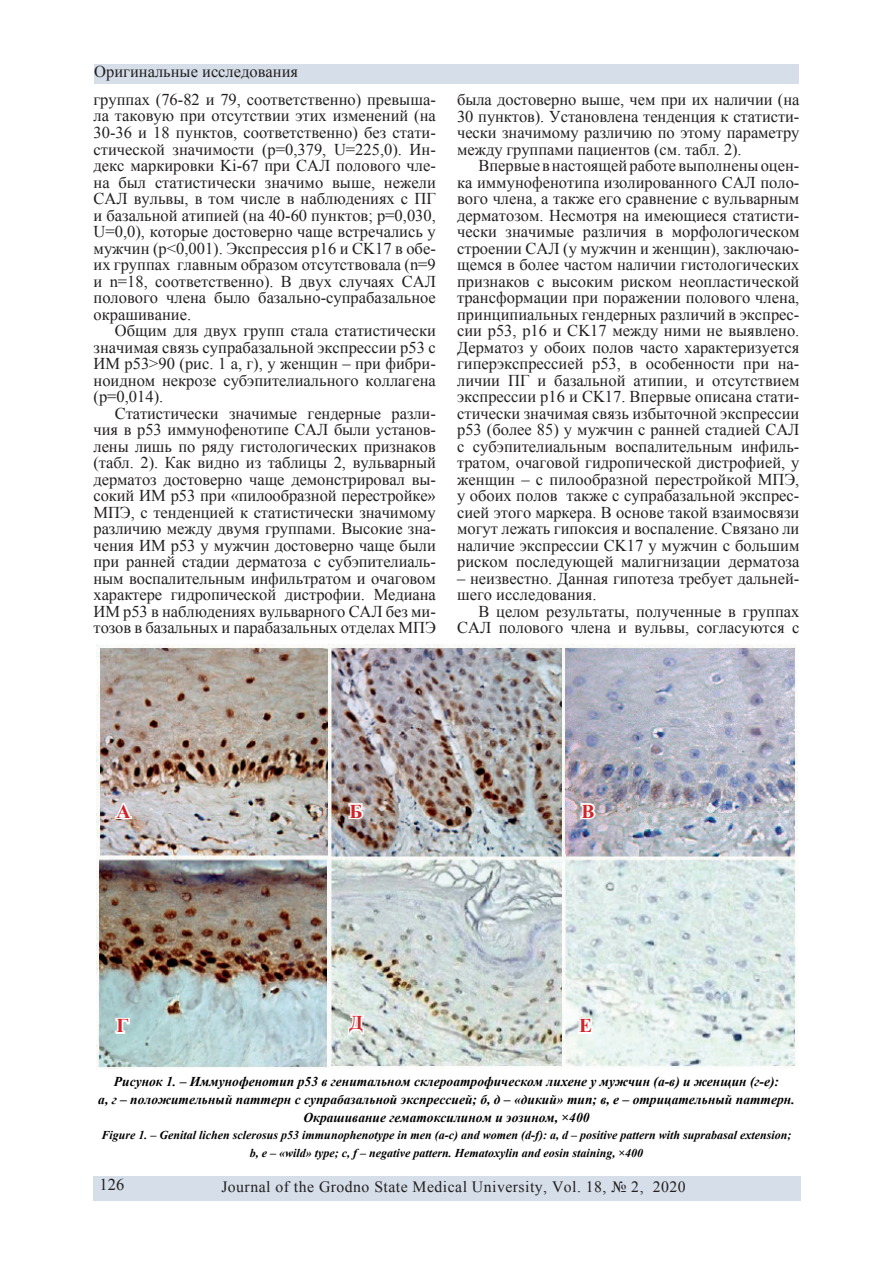
<style>
.page{position:relative;width:893px;height:1263px;background:#fff}
.page>*{position:absolute;margin:0;border:0;box-sizing:border-box;transform-origin:0 0}
.t1{font:700 19.5px "Times New Roman";color:#d1232a}
.t2{font:16.5px/16.5px "Times New Roman";color:#231f20;text-align:justify}
.t3{font:15.75px "Times New Roman";letter-spacing:.03em;color:#231f20}
.t4{font:italic 700 13.5px/18px "Times New Roman";color:#000001;text-align:center}
.t5{font:italic 700 12px/18px "Times New Roman";color:#000001;text-align:center}
</style>
<div class="page">
<div style="left:94px;top:1176px;width:707px;height:25px;background:#d5dee9"></div>
<div style="left:94px;top:65px;width:705px;height:19px;background:#d5dee9"></div>
<img style="left:97px;top:644px;width:700px;height:424px">
<svg style="left:113px;top:800px;width:20px;height:21px"></svg>
<svg style="left:347px;top:802px;width:19px;height:19px"></svg>
<svg style="left:577px;top:801px;width:21px;height:20px"></svg>
<svg style="left:114px;top:1016px;width:18px;height:20px"></svg>
<svg style="left:345px;top:1012px;width:21px;height:24px"></svg>
<svg style="left:576px;top:1016px;width:19px;height:20px"></svg>
<p class="t2" style="left:94px;top:57px;width:344px;line-height:28.2px">Оригинальные исследования<br>группах (76-82 и 79, соответственно) превыша-</p>
<p class="t2" style="left:94px;top:107px;width:344px">ла таковую при отсутствии этих изменений (на 30-36 и 18 пунктов, соответственно) без стати&shy;стической значимости (p=0,379, U=225,0). Ин&shy;декс маркировки Ki-67 при САЛ полового чле&shy;на был статистически значимо выше, нежели САЛ вульвы, в том числе в наблюдениях с ПГ и базальной атипией (на 40-60 пунктов; р=0,030, U=0,0), которые достоверно чаще встречались у мужчин (p&lt;0,001). Экспрессия p16 и CK17 в обе&shy;их группах главным образом отсутствовала (n=9 и n=18, соответственно). В двух случаях САЛ полового члена было базально-супрабазальное окрашивание.</p>
<p class="t2" style="left:94px;top:322px;width:344px;text-indent:21px">Общим для двух групп стала статистически значимая связь супрабазальной экспрессии р53 с ИМ р53&gt;90 (рис. 1 а, г), у женщин – при фибри&shy;ноидном некрозе субэпителиального коллагена (р=0,014).</p>
<p class="t2" style="left:94px;top:404px;width:344px;text-indent:21px">Статистически значимые гендерные разли&shy;чия в р53 иммунофенотипе САЛ были установ&shy;лены лишь по ряду гистологических признаков (табл. 2). Как видно из таблицы 2, вульварный дерматоз достоверно чаще демонстрировал вы&shy;сокий ИМ р53 при «пилообразной перестройке» МПЭ, с тенденцией к статистически значимому различию между двумя группами. Высокие зна&shy;чения ИМ р53 у мужчин достоверно чаще были при ранней стадии дерматоза с субэпителиаль&shy;ным воспалительным инфильтратом и очаговом характере гидропической дистрофии. Медиана ИМ р53 в наблюдениях вульварного САЛ без ми&shy;тозов в базальных и парабазальных отделах МПЭ</p>
<p class="t2" style="left:457px;top:91px;width:344px">была достоверно выше, чем при их наличии (на 30 пунктов). Установлена тенденция к статисти&shy;чески значимому различию по этому параметру между группами пациентов (см. табл. 2).</p>
<p class="t2" style="left:457px;top:157px;width:344px;text-indent:21px">Впервые в настоящей работе выполнены оцен&shy;ка иммунофенотипа изолированного САЛ поло&shy;вого члена, а также его сравнение с вульварным дерматозом. Несмотря на имеющиеся статисти&shy;чески значимые различия в морфологическом строении САЛ (у мужчин и женщин), заключаю&shy;щемся в более частом наличии гистологических признаков с высоким риском неопластической трансформации при поражении полового члена, принципиальных гендерных различий в экспрес&shy;сии р53, р16 и CK17 между ними не выявлено.<br>Дерматоз у обоих полов часто характеризуется гиперэкспрессией р53, в особенности при на&shy;личии ПГ и базальной атипии, и отсутствием экспрессии p16 и CK17. Впервые описана стати&shy;стически значимая связь избыточной экспрессии р53 (более 85) у мужчин с ранней стадией САЛ с субэпителиальным воспалительным инфиль&shy;тратом, очаговой гидропической дистрофией, у женщин – с пилообразной перестройкой МПЭ, у обоих полов также с супрабазальной экспрес&shy;сией этого маркера. В основе такой взаимосвязи могут лежать гипоксия и воспаление. Связано ли наличие экспрессии CK17 у мужчин с большим риском последующей малигнизации дерматоза</p>
<p class="t2" style="left:457px;top:569px;width:344px">– неизвестно. Данная гипотеза требует дальней&shy;шего исследования.</p>
<p class="t2" style="left:457px;top:602px;width:344px;text-align:right">В целом результаты, полученные в группах<br>САЛ полового члена и вульвы, согласуются с</p>
<p class="t1" style="left:117px;top:798px;width:16px">А</p>
<p class="t1" style="left:350px;top:798px;width:14px">Б</p>
<p class="t1" style="left:582px;top:798px;width:15px">В</p>
<p class="t1" style="left:117px;top:1012px;width:14px">Г</p>
<p class="t1" style="left:350px;top:1009px;width:15px">Д</p>
<p class="t1" style="left:579px;top:1012px;width:15px">Е</p>
<p class="t4" style="left:98px;top:1072px;width:698px">Рисунок 1. – Иммунофенотип р53 в генитальном склероатрофическом лихене у мужчин (а-в) и женщин (г-е):<br>а, г – положительный паттерн с супрабазальной экспрессией; б, д – «дикий» тип; в, е – отрицательный паттерн.<br>Окрашивание гематоксилином и эозином, ×400</p>
<p class="t5" style="left:102px;top:1125px;width:691px">Figure 1. – Genital lichen sclerosus p53 immunophenotype in men (a-c) and women (d-f): a, d – positive pattern with suprabasal extension; b, e – «wild» type; c, f – negative pattern. Hematoxylin and eosin staining, ×400</p>
<p class="t2" style="left:100px;top:1176px;width:26px">126</p>
<p class="t3" style="left:221px;top:1176px;width:466px">Journal of the Grodno State Medical University, Vol. 18, № 2, 2020</p>
</div>
